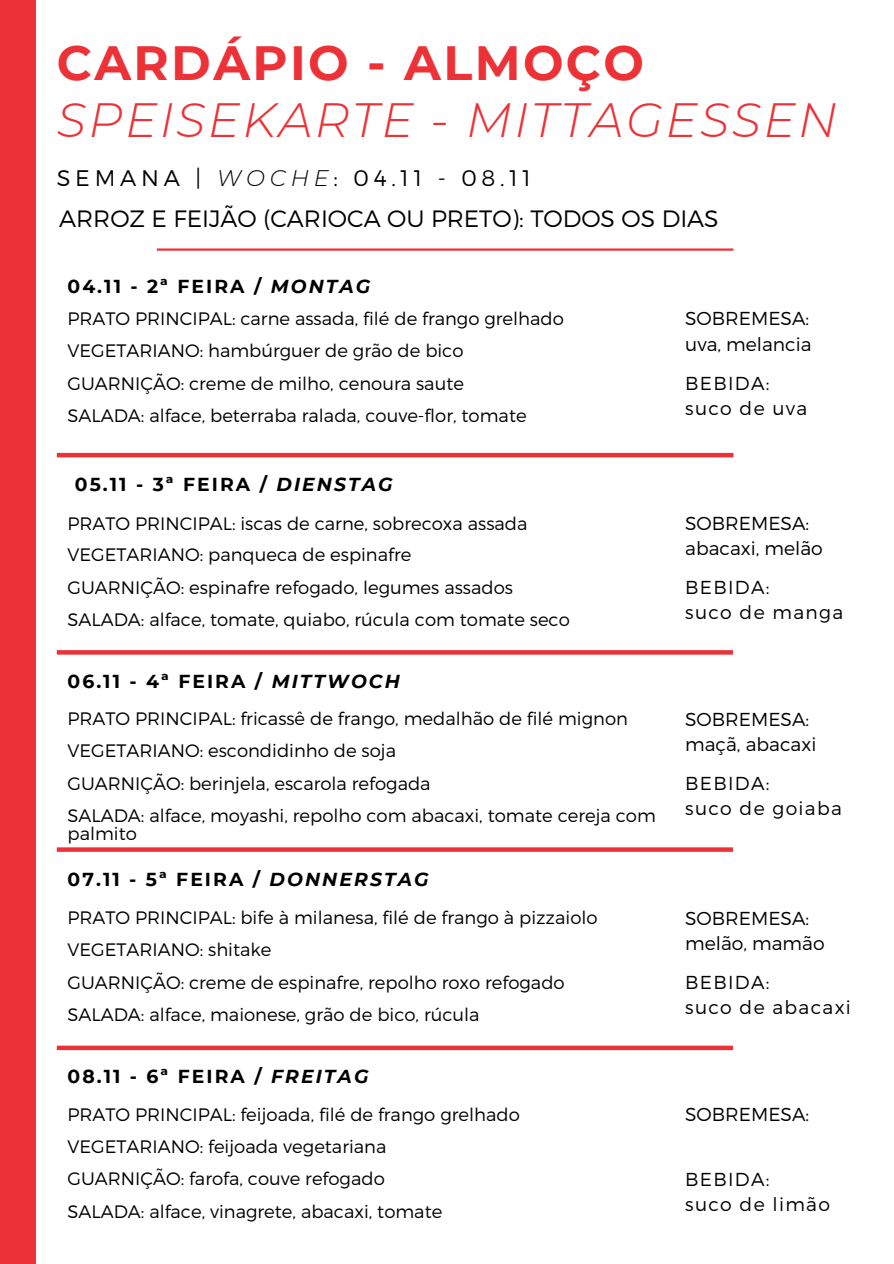
<style>
.page{position:relative;width:894px;height:1264px;background:#fff}
.page>*{position:absolute;margin:0;border:0;box-sizing:border-box;transform-origin:0 0}
.t1{font:italic 300 48px/57.3px "Montserrat";letter-spacing:.05em;color:#ed3237}
.t2{font:300 23.7px "Montserrat";color:#000}
.t3{font:300 22.5px "Montserrat";letter-spacing:.21em;color:#000}
.t4{font:300 18.75px/25.8px "Montserrat";color:#000}
.t5{font:700 18.75px "Montserrat";letter-spacing:.11em;color:#000}
.t6{font:300 18.75px "Montserrat";letter-spacing:.07em;color:#000}
.t7{font:300 18px/18px "Montserrat";color:#000}
.s1{font-weight:700;font-style:normal}
.s2{font-style:italic}
</style>
<div class="page">
<hr style="left:157px;top:248px;width:576px;height:3px;background:#ed3237">
<hr style="left:57px;top:453px;width:676px;height:4px;background:#ed3237">
<svg style="left:57px;top:650px;width:675px;height:4px;background:#ed383d"></svg>
<svg style="left:57px;top:847px;width:675px;height:4px;background:#ee4348"></svg>
<div style="left:57px;top:1045px;width:675px;height:5px;background:#ed3237"></div>
<div style="left:0;top:0;width:36px;height:1263px;background:#ed3237"></div>
<h2 class="t1" style="left:57px;top:34px;width:781px"><span class="s1">CARDÁPIO - ALMOÇO<br></span>SPEISEKARTE - MITTAGESSEN</h2>
<h1 class="t3" style="left:57px;top:164px;width:475px">SEMANA | <span class="s2">WOCHE</span>: 04.11 - 08.11</h1>
<p class="t2" style="left:59px;top:203px;width:660px">ARROZ E FEIJÃO (CARIOCA OU PRETO): TODOS OS DIAS</p>
<h3 class="t5" style="left:67px;top:275px;width:304px">04.11 - 2ª FEIRA / <span class="s2">MONTAG</span></h3>
<p class="t7" style="left:67px;top:309px;width:497px">PRATO PRINCIPAL: carne assada, filé de frango grelhado</p>
<p class="t7" style="left:67px;top:341px;width:397px">VEGETARIANO: hambúrguer de grão de bico</p>
<p class="t7" style="left:67px;top:373px;width:398px">GUARNIÇÃO: creme de milho, cenoura saute</p>
<h3 class="t7" style="left:67px;top:405px;width:460px">SALADA: alface, beterraba ralada, couve-flor, tomate</h3>
<p class="t5" style="left:75px;top:472px;width:319px">05.11 - 3ª FEIRA / <span class="s2">DIENSTAG</span></p>
<p class="t7" style="left:67px;top:513px;width:461px">PRATO PRINCIPAL: iscas de carne, sobrecoxa assada</p>
<h3 class="t7" style="left:67px;top:545px;width:345px">VEGETARIANO: panqueca de espinafre</h3>
<p class="t7" style="left:67px;top:577px;width:447px">GUARNIÇÃO: espinafre refogado, legumes assados</p>
<p class="t7" style="left:67px;top:610px;width:503px">SALADA: alface, tomate, quiabo, rúcula com tomate seco</p>
<p class="t5" style="left:67px;top:669px;width:334px">06.11 - 4ª FEIRA / <span class="s2">MITTWOCH</span></p>
<h3 class="t7" style="left:67px;top:709px;width:561px">PRATO PRINCIPAL: fricassê de frango, medalhão de filé mignon</h3>
<p class="t7" style="left:67px;top:741px;width:330px">VEGETARIANO: escondidinho de soja</p>
<p class="t7" style="left:67px;top:773px;width:364px">GUARNIÇÃO: berinjela, escarola refogada</p>
<p class="t7" style="left:67px;top:805px;width:589px">SALADA: alface, moyashi, repolho com abacaxi, tomate cereja com palmito</p>
<h2 class="t5" style="left:67px;top:867px;width:362px">07.11 - 5ª FEIRA / <span class="s2">DONNERSTAG</span></h2>
<p class="t7" style="left:67px;top:908px;width:531px">PRATO PRINCIPAL: bife à milanesa, filé de frango à pizzaiolo</p>
<p class="t7" style="left:67px;top:940px;width:205px">VEGETARIANO: shitake</p>
<h3 class="t7" style="left:67px;top:972px;width:498px">GUARNIÇÃO: creme de espinafre, repolho roxo refogado</h3>
<p class="t7" style="left:67px;top:1004px;width:413px">SALADA: alface, maionese, grão de bico, rúcula</p>
<p class="t5" style="left:67px;top:1064px;width:302px">08.11 - 6ª FEIRA / <span class="s2">FREITAG</span></p>
<p class="t7" style="left:67px;top:1104px;width:453px">PRATO PRINCIPAL: feijoada, filé de frango grelhado</p>
<p class="t7" style="left:67px;top:1136px;width:320px">VEGETARIANO: feijoada vegetariana</p>
<p class="t7" style="left:67px;top:1168px;width:318px">GUARNIÇÃO: farofa, couve refogado</p>
<p class="t7" style="left:67px;top:1201px;width:376px">SALADA: alface, vinagrete, abacaxi, tomate</p>
<p class="t4" style="left:685px;top:305px;width:125px">SOBREMESA:</p>
<p class="t4" style="left:685px;top:331px;width:128px">uva, melancia</p>
<p class="t4" style="left:685px;top:369px;width:86px">BEBIDA:</p>
<p class="t6" style="left:685px;top:396px;width:124px">suco de uva</p>
<p class="t4" style="left:685px;top:509px;width:125px">SOBREMESA:</p>
<p class="t4" style="left:685px;top:535px;width:139px">abacaxi, melão</p>
<p class="t4" style="left:685px;top:574px;width:86px">BEBIDA:</p>
<p class="t6" style="left:685px;top:600px;width:159px">suco de manga</p>
<p class="t4" style="left:685px;top:705px;width:125px">SOBREMESA:</p>
<p class="t4" style="left:685px;top:731px;width:133px">maçã, abacaxi</p>
<p class="t4" style="left:685px;top:769px;width:86px">BEBIDA:</p>
<p class="t6" style="left:685px;top:796px;width:158px">suco de goiaba</p>
<p class="t4" style="left:685px;top:904px;width:141px">SOBREMESA: melão, mamão</p>
<p class="t4" style="left:685px;top:968px;width:86px">BEBIDA:</p>
<p class="t6" style="left:685px;top:995px;width:167px">suco de abacaxi</p>
<p class="t4" style="left:685px;top:1100px;width:125px">SOBREMESA:</p>
<p class="t4" style="left:685px;top:1165px;width:86px">BEBIDA:</p>
<h4 class="t6" style="left:685px;top:1191px;width:146px">suco de limão</h4>
</div>
